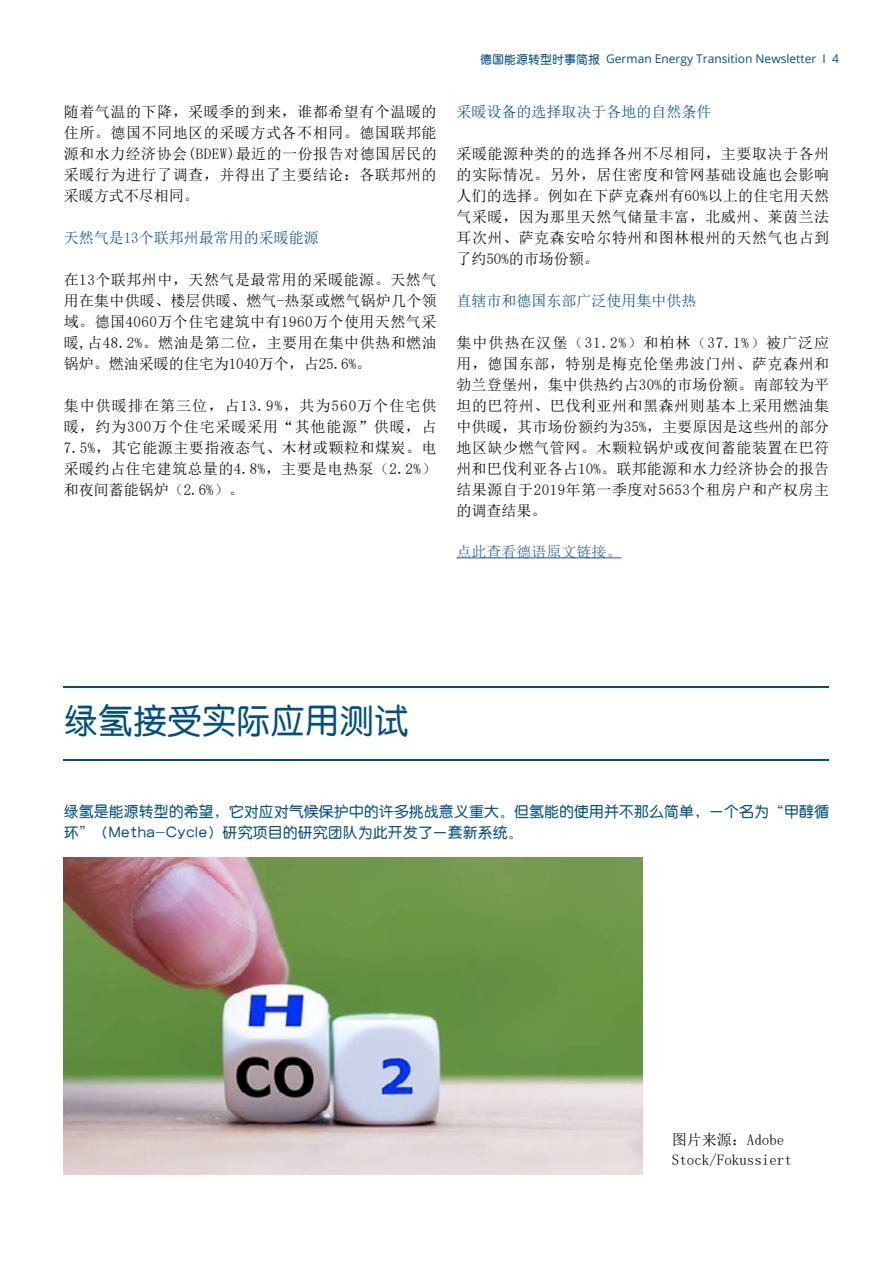
<style>
.page{position:relative;width:893px;height:1263px;background:#fff}
.page>*{position:absolute;margin:0;border:0;box-sizing:border-box;transform-origin:0 0}
.t1{font:34.5px "H Ye 3 gj";color:#004f80}
.t2{font:15px/21px "Sim Sun";letter-spacing:.03em;color:#000;text-align:justify}
.t3{font:15px/21px "H Ye 3 gj";color:#004f80}
.t4{font:15px "Sim Sun";color:#004f80}
.t5{font:15px/19.5px "Sim Sun";color:#000}
.t6{font:15px "Sim Sun";color:#215e9e}
.t7{font:12px "Open Sans";color:#004f80}
.s1{font-family:"H Ye 3 gj"}
</style>
<div class="page">
<hr style="left:456px;top:557px;width:165px;height:1px;background:#215e9e">
<hr style="left:64px;top:686px;width:765px;height:1px;background:#004f80">
<hr style="left:64px;top:759px;width:765px;height:2px;background:#004f80">
<img style="left:64px;top:858px;width:579px;height:316px">
<p class="t2" style="left:64px;top:101px;width:374px">随着气温的下降，采暖季的到来，谁都希望有个温暖的住所。德国不同地区的采暖方式各不相同。德国联邦能源和水力经济协会(BDEW)最近的一份报告对德国居民的采暖行为进行了调查，并得出了主要结论：各联邦州的采暖方式不尽相同。</p>
<p class="t4" style="left:64px;top:230px;width:256px">天然气是13个联邦州最常用的采暖能源</p>
<p class="t2" style="left:64px;top:269px;width:374px">在13个联邦州中，天然气是最常用的采暖能源。天然气用在集中供暖、楼层供暖、燃气-热泵或燃气锅炉几个领域。德国4060万个住宅建筑中有1960万个使用天然气采暖,占48.2%。燃油是第二位，主要用在集中供热和燃油锅炉。燃油采暖的住宅为1040万个，占25.6%。</p>
<p class="t2" style="left:64px;top:395px;width:374px">集中供暖排在第三位，占13.9%，共为560万个住宅供暖，约为300万个住宅采暖采用“其他能源”供暖，占7.5%，其它能源主要指液态气、木材或颗粒和煤炭。电采暖约占住宅建筑总量的4.8%，主要是电热泵（2.2%）和夜间蓄能锅炉（2.6%）。</p>
<p class="t7" style="left:480px;top:51px;width:360px"><span class="s1">德国能源转型时事简报</span> German Energy Transition Newsletter I 4</p>
<p class="t4" style="left:456px;top:104px;width:256px">采暖设备的选择取决于各地的自然条件</p>
<p class="t2" style="left:456px;top:143px;width:374px">采暖能源种类的的选择各州不尽相同，主要取决于各州的实际情况。另外，居住密度和管网基础设施也会影响人们的选择。例如在下萨克森州有60%以上的住宅用天然气采暖，因为那里天然气储量丰富，北威州、莱茵兰法耳次州、萨克森安哈尔特州和图林根州的天然气也占到了约50%的市场份额。</p>
<p class="t4" style="left:456px;top:293px;width:241px">直辖市和德国东部广泛使用集中供热</p>
<p class="t2" style="left:456px;top:332px;width:374px">集中供热在汉堡（31.2%）和柏林（37.1%）被广泛应用，德国东部，特别是梅克伦堡弗波门州、萨克森州和勃兰登堡州，集中供热约占30%的市场份额。南部较为平坦的巴符州、巴伐利亚州和黑森州则基本上采用燃油集中供暖，其市场份额约为35%，主要原因是这些州的部分地区缺少燃气管网。木颗粒锅炉或夜间蓄能装置在巴符州和巴伐利亚各占10%。联邦能源和水力经济协会的报告结果源自于2019年第一季度对5653个租房户和产权房主的调查结果。</p>
<p class="t6" style="left:456px;top:544px;width:166px">点此查看德语原文链接。</p>
<h1 class="t1" style="left:64px;top:703px;width:347px">绿氢接受实际应用测试</h1>
<p class="t3" style="left:64px;top:801px;width:767px">绿氢是能源转型的希望，它对应对气候保护中的许多挑战意义重大。但氢能的使用并不那么简单，一个名为“甲醇循环”（Metha-Cycle）研究项目的研究团队为此开发了一套新系统。</p>
<p class="t5" style="left:672px;top:1130px;width:122px">图片来源：Adobe<br>Stock/Fokussiert</p>
</div>
